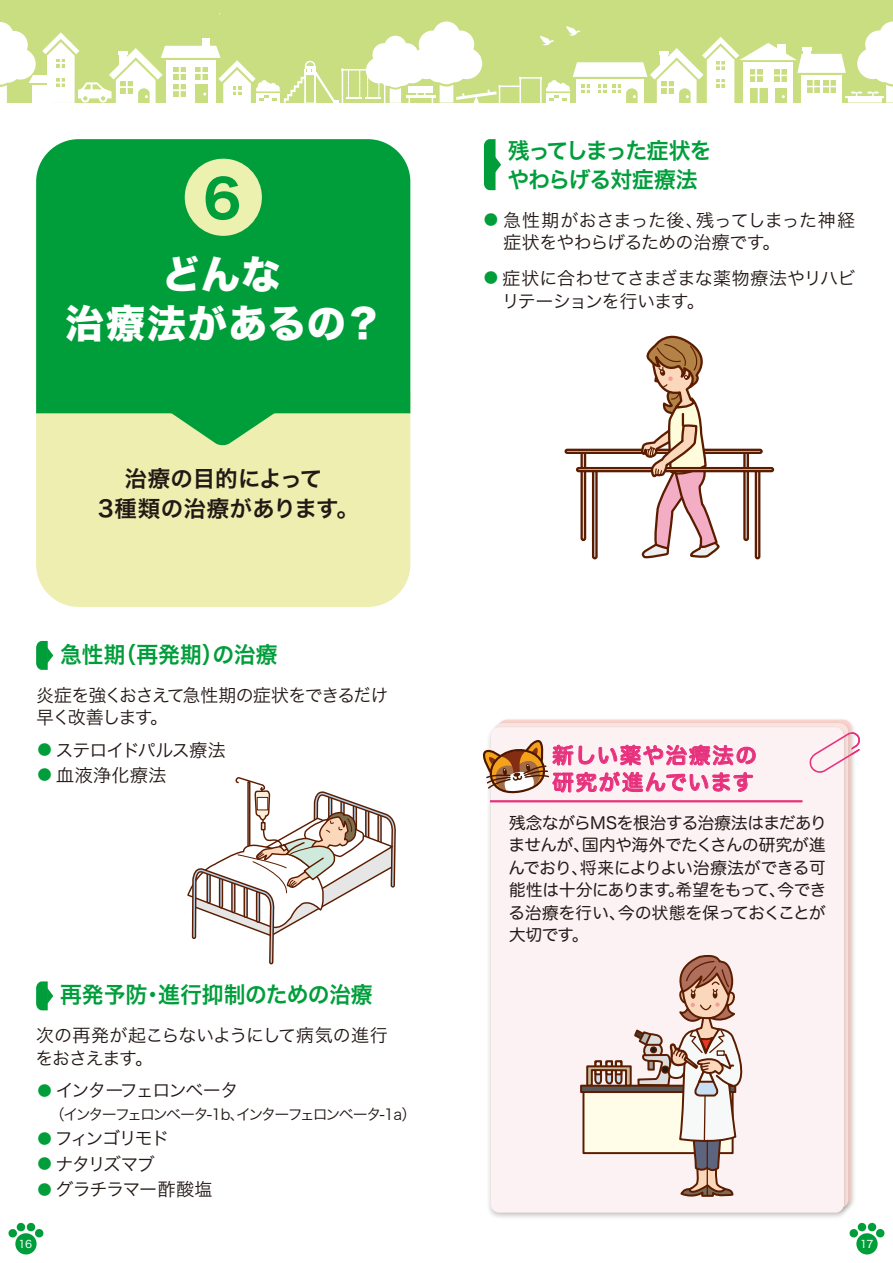
<style>
.page{position:relative;width:893px;height:1263px;background:#fff}
.page>*{position:absolute;margin:0;border:0;box-sizing:border-box;transform-origin:0 0}
.t1{font:51.9px "Hira Kaku Std W7";color:#009e3b}
.t2{font:39px/49.5px "Hira Kaku Std W8";letter-spacing:.035em;color:#fff;text-align:center}
.t3{font:22.5px "Hira Kaku Std W6";color:#009e3b}
.t4{font:22.5px/30px "Hira Kaku Std W6";letter-spacing:.01em;color:#221815;text-align:center}
.t5{font:22.5px/28.5px "Hira Kaku Std W6";letter-spacing:-.045em;color:#009e3b}
.t6{font:21px/27px "Hira Maru Std W6";letter-spacing:.09em;color:#e7317d}
.t7{font:18px/22.5px "Hira Kaku Std W3";letter-spacing:-.05em;color:#221815}
.t8{font:18px/22.5px "Hira Kaku Std W3";letter-spacing:-.08em;color:#221815}
.t9{font:18px "Hira Kaku Std W3";letter-spacing:-.075em;color:#221815}
.t10{font:18px "Hira Kaku Std W3";letter-spacing:-.105em;color:#221815}
.t11{font:16.5px/22.5px "Hira Maru Std W4";letter-spacing:-.015em;color:#221815;text-align:justify}
.t12{font:15px "Hira Kaku Std W3";letter-spacing:-.12em;color:#221815}
.t13{font:10.5px "Hira Kaku Std W4";color:#fff}
.s1{font-size:14.4px;color:#009e3b}
</style>
<div class="page">
<div style="left:15px;top:1233px;width:22px;height:21px;background:#009e3b;border-radius:50%"></div>
<svg style="left:8px;top:1222px;width:36px;height:16px"></svg>
<div style="left:856px;top:1233px;width:22px;height:21px;background:#009e3b;border-radius:50%"></div>
<svg style="left:849px;top:1222px;width:36px;height:16px"></svg>
<svg style="left:187px;top:777px;width:209px;height:188px"></svg>
<div style="left:743px;top:450px;width:6px;height:91px;border:2px solid #5c1c00;border-radius:2px"></div>
<div style="left:580px;top:450px;width:6px;height:91px;border:2px solid #5c1c00;border-radius:2px"></div>
<div style="left:564px;top:449px;width:199px;height:5px;border:2px solid #5c1c00;border-radius:2px"></div>
<div style="left:755px;top:468px;width:5px;height:91px;border:2px solid #5c1c00;border-radius:2px"></div>
<div style="left:592px;top:468px;width:6px;height:91px;border:2px solid #5c1c00;border-radius:2px"></div>
<div style="left:576px;top:467px;width:198px;height:5px;border:2px solid #5c1c00;border-radius:2px"></div>
<svg style="left:640px;top:335px;width:79px;height:224px"></svg>
<div style="left:36px;top:413px;width:374px;height:194px;background:#edeeaf"></div>
<div style="left:36px;top:139px;width:374px;height:274px;background:#009e3b"></div>
<svg style="left:128px;top:382px;width:190px;height:64px;background:#56bb65"></svg>
<img style="left:489px;top:723px;width:362px;height:495px">
<div style="left:491px;top:727px;width:353px;height:486px;background:#fdf2f3;border-radius:9px"></div>
<svg style="left:809px;top:732px;width:51px;height:41px"></svg>
<svg style="left:580px;top:1085px;width:5px;height:8px"></svg>
<svg style="left:585px;top:955px;width:158px;height:242px"></svg>
<hr style="left:491px;top:800px;width:311px;height:2px;background:#e7317d">
<svg style="left:484px;top:139px;width:17px;height:51px"></svg>
<svg style="left:36px;top:641px;width:17px;height:29px"></svg>
<svg style="left:36px;top:981px;width:17px;height:29px"></svg>
<div style="left:185px;top:159px;width:77px;height:77px;background:#edf1b0;border-radius:50%"></div>
<svg style="left:482px;top:738px;width:274px;height:58px"></svg>
<div style="left:0;top:0;width:893px;height:103px;background:#c9de81"></div>
<hr style="left:520px;top:77px;width:21px;height:2px;background:#fff">
<svg style="left:0;top:21px;width:521px;height:82px"></svg>
<svg style="left:540px;top:21px;width:353px;height:82px"></svg>
<h1 class="t1" style="left:203px;top:158px;width:40px">6</h1>
<h2 class="t2" style="left:65px;top:251px;width:319px">どんな<br>治療法があるの？</h2>
<p class="t4" style="left:98px;top:464px;width:263px">治療の目的によって<br>3種類の治療があります。</p>
<p class="t3" style="left:60px;top:637px;width:219px">急性期（再発期）の治療</p>
<p class="t8" style="left:36px;top:683px;width:354px">炎症を強くおさえて急性期の症状をできるだけ早く改善します。</p>
<p class="t7" style="left:38px;top:738px;width:190px"><span class="s1">●</span> ステロイドパルス療法</p>
<p class="t7" style="left:38px;top:764px;width:130px"><span class="s1">●</span> 血液浄化療法</p>
<p class="t3" style="left:60px;top:977px;width:314px">再発予防・進行抑制のための治療</p>
<p class="t7" style="left:35px;top:1024px;width:354px">次の再発が起こらないようにして病気の進行をおさえます。</p>
<p class="t9" style="left:38px;top:1077px;width:202px"><span class="s1">●</span> インターフェロンベータ</p>
<p class="t12" style="left:50px;top:1103px;width:368px">（インターフェロンベータ-1b、インターフェロンベータ-1a）</p>
<p class="t10" style="left:38px;top:1125px;width:133px"><span class="s1">●</span> フィンゴリモド</p>
<p class="t7" style="left:38px;top:1152px;width:119px"><span class="s1">●</span> ナタリズマブ</p>
<p class="t7" style="left:38px;top:1178px;width:176px"><span class="s1">●</span> グラチラマー酢酸塩</p>
<p class="t5" style="left:507px;top:137px;width:206px">残ってしまった症状をやわらげる対症療法</p>
<p class="t7" style="left:503px;top:208px;width:353px;text-indent:-20px"><span class="s1">●</span> 急性期がおさまった後、残ってしまった神経症状をやわらげるための治療です。</p>
<p class="t7" style="left:502px;top:267px;width:355px;text-indent:-18px"><span class="s1">●</span> 症状に合わせてさまざまな薬物療法やリハビリテーションを行います。</p>
<p class="t6" style="left:553px;top:742px;width:206px">新しい薬や治療法の研究が進んでいます</p>
<p class="t11" style="left:508px;top:811px;width:320px">残念ながらMSを根治する治療法はまだありませんが、国内や海外でたくさんの研究が進んでおり、将来によりよい治療法ができる可能性は十分にあります。希望をもって、今できる治療を行い、今の状態を保っておくことが大切です。</p>
<p class="t13" style="left:19px;top:1236px;width:15px">16</p>
<p class="t13" style="left:860px;top:1236px;width:15px">17</p>
</div>
